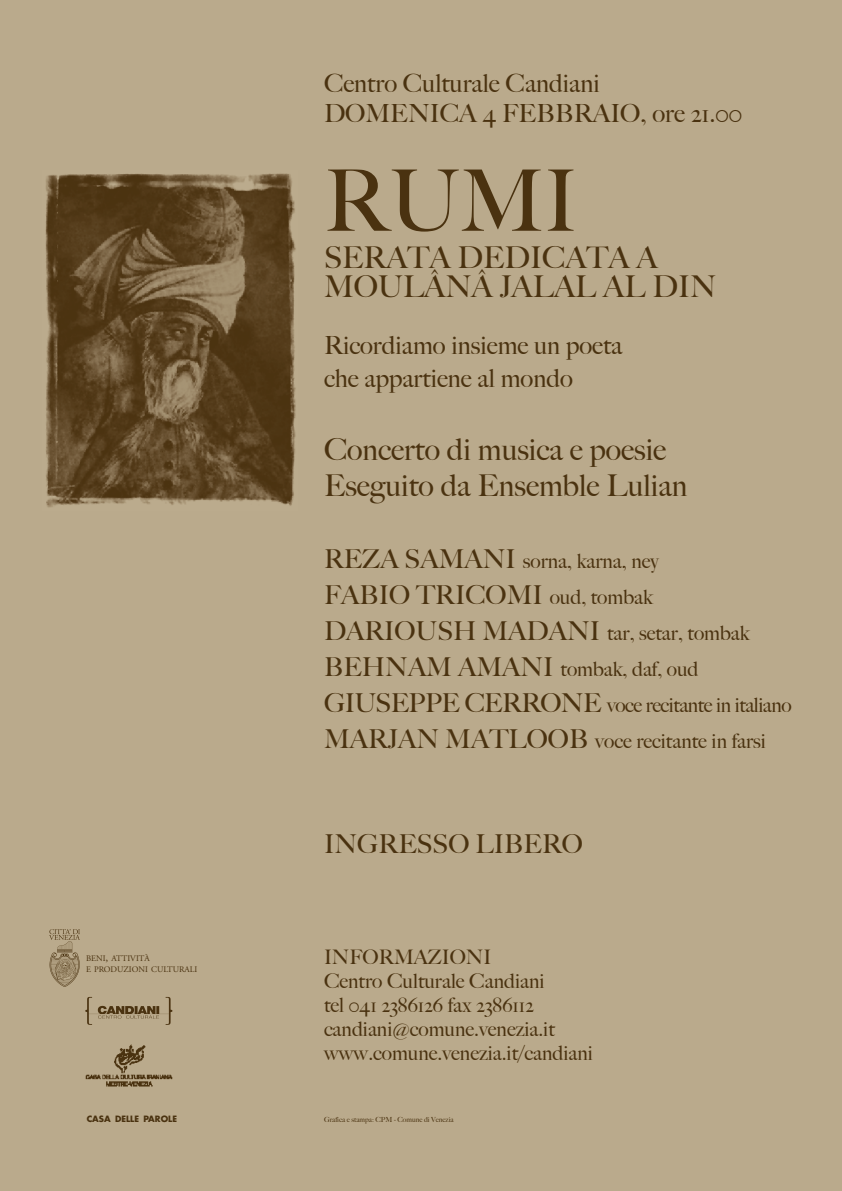
<style>
.page{position:relative;width:842px;height:1191px;background:#baaa8c}
.page>*{position:absolute;margin:0;border:0;box-sizing:border-box;transform-origin:0 0}
.t1{font:500 85px "Big Caslon";color:#4a3210}
.t2{font:500 30px/29.3px "Big Caslon";color:#4a3210}
.t3{font:500 26px "Big Caslon";color:#4a3210}
.t4{font:500 25px/30px "Big Caslon";color:#4a3210}
.t5{font:500 20px/24px "Big Caslon";color:#4a3210}
.t6{font:8.5px/11.3px "Adobe Garamond";color:#4a3210}
.t7{font:700 8.5px "Futura";color:#4a3210}
.t8{font:500 7px "Big Caslon";color:#4a3210}
.s1{font-size:11.3px}
.s2{font-size:26px}
.s3{font-size:20px}
</style>
<div class="page">
<img style="left:45px;top:173px;width:251px;height:334px">
<img style="left:85px;top:997px;width:88px;height:28px">
<img style="left:86px;top:1044px;width:86px;height:43px">
<img style="left:50px;top:929px;width:30px;height:58px">
<p class="t6" style="left:86px;top:953px;width:113px">BENI<span class="s1">,</span> ATTIVITÀ<br>E PRODUZIONI CULTURALI</p>
<p class="t7" style="left:87px;top:1114px;width:92px">CASA DELLE PAROLE</p>
<p class="t4" style="left:324px;top:68px;width:420px">Centro Culturale Candiani<br>DOMENICA 4 FEBBRAIO, ore 21.00</p>
<h1 class="t1" style="left:324px;top:151px;width:255px">RUMI</h1>
<h2 class="t2" style="left:324px;top:243px;width:394px">SERATA DEDICATA A<br>MOULÂNÂ JALAL AL DIN</h2>
<p class="t4" style="left:324px;top:328px;width:300px;line-height:33.6px">Ricordiamo insieme un poeta che appartiene al mondo</p>
<h2 class="t2" style="left:324px;top:431px;width:365px;line-height:36px">Concerto di musica e poesie<br>Eseguito da Ensemble Lulian</h2>
<p class="t5" style="left:324px;top:549px;width:336px"><span class="s2">REZA SAMANI</span> sorna, karna, ney</p>
<h3 class="t3" style="left:324px;top:579px;width:330px">FABIO TRICOMI <span class="s3">oud, tombak</span></h3>
<p class="t5" style="left:324px;top:615px;width:469px;line-height:36px"><span class="s2">DARIOUSH MADANI</span> tar, setar, tombak <span class="s2">BEHNAM AMANI</span> tombak, daf, oud <span class="s2">GIUSEPPE CERRONE</span> voce recitante in italiano <span class="s2">MARJAN MATLOOB</span> voce recitante in farsi</p>
<h3 class="t3" style="left:324px;top:828px;width:260px">INGRESSO LIBERO</h3>
<p class="t5" style="left:324px;top:945px;width:270px">INFORMAZIONI<br>Centro Culturale Candiani<br>tel 041 2386126 fax 2386112 candiani@comune.venezia.it www.comune.venezia.it/candiani</p>
<p class="t8" style="left:324px;top:1115px;width:131px">Grafica e stampa: CPM - Comune di Venezia</p>
</div>
